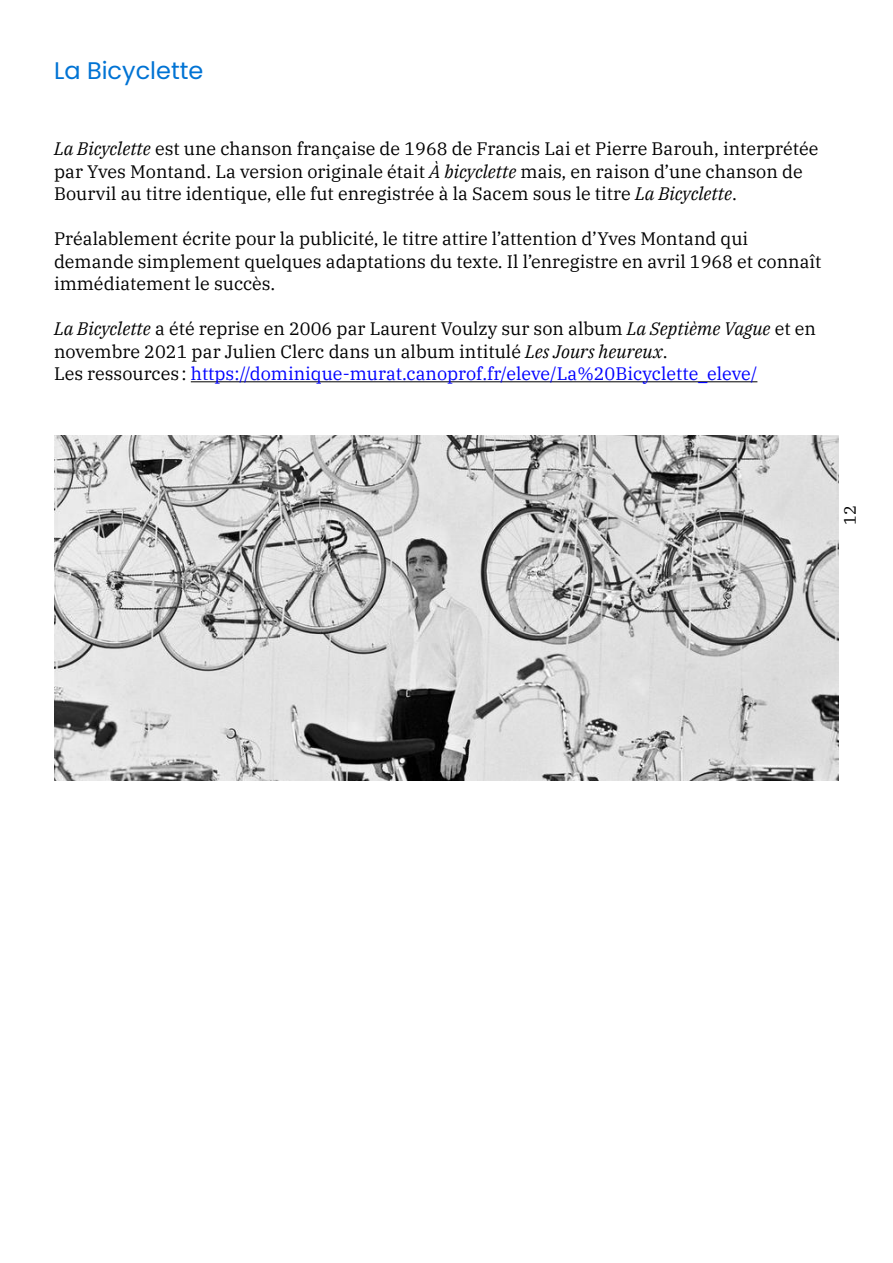
<style>
.page{position:relative;width:893px;height:1263px;background:#fff}
.page>*{position:absolute;margin:0;border:0;box-sizing:border-box;transform-origin:0 0}
.t1{font:24px "Poppins";color:#0073d4}
.t2{font:18px/22.5px "IBM Plex Serif";color:#000}
.t3{font:16.5px "IBM Plex Serif";color:#000}
.s1{font-style:italic}
.s2{color:#00f}
</style>
<div class="page">
<hr style="left:191px;top:381px;width:566px;height:1px;background:#000">
<img style="left:54px;top:435px;width:785px;height:346px">
<h1 class="t1" style="left:54px;top:57px;width:151px">La Bicyclette</h1>
<p class="t2" style="left:54px;top:136px;width:766px"><span class="s1">La Bicyclette</span> est une chanson française de 1968 de Francis Lai et Pierre Barouh, interprétée par Yves Montand. La version originale était <span class="s1">À bicyclette</span> mais, en raison d’une chanson de<br>Bourvil au titre identique, elle fut enregistrée à la Sacem sous le titre <span class="s1">La Bicyclette</span>.</p>
<p class="t2" style="left:54px;top:226px;width:769px">Préalablement écrite pour la publicité, le titre attire l’attention d’Yves Montand qui demande simplement quelques adaptations du texte. Il l’enregistre en avril 1968 et connaît immédiatement le succès.</p>
<p class="t2" style="left:54px;top:316px;width:764px"><span class="s1">La Bicyclette</span> a été reprise en 2006 par Laurent Voulzy sur son album <span class="s1">La Septième Vague</span> et en novembre 2021 par Julien Clerc dans un album intitulé <span class="s1">Les Jours heureux</span>.<br>Les ressources : <span class="s2">https://dominique-murat.canoprof.fr/eleve/La%20Bicyclette_eleve/</span></p>
<p class="t3" style="left:837px;top:525px;width:21px;rotate:-90deg">12</p>
</div>
